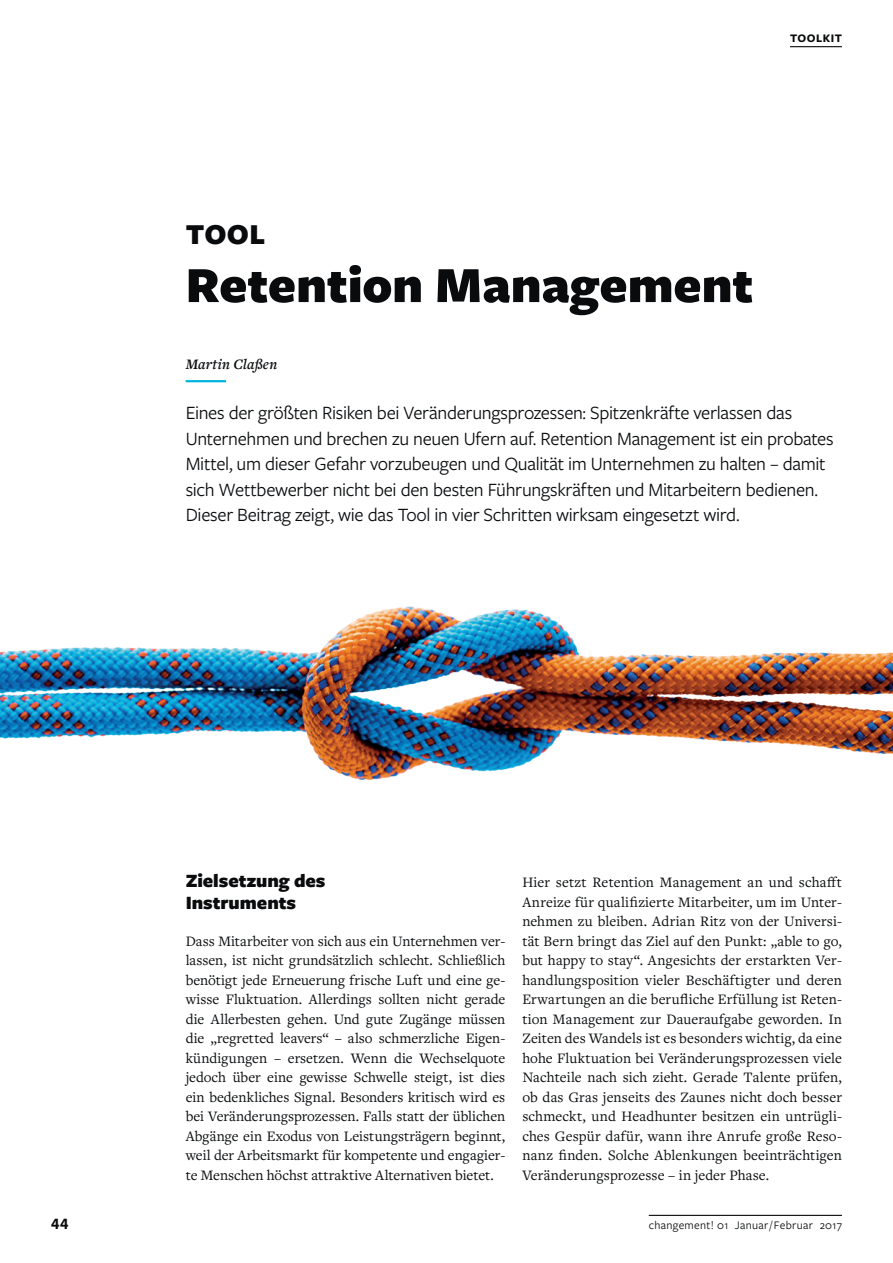
<style>
.page{position:relative;width:893px;height:1263px;background:#fff}
.page>*{position:absolute;margin:0;border:0;box-sizing:border-box;transform-origin:0 0}
.t1{font:900 52.5px "Freight Sans Pro";color:#090b0d}
.t2{font:900 30px "Freight Sans Pro";color:#090b0d}
.t3{font:19.5px/25.5px "Freight Sans Pro";letter-spacing:-.015em;color:#090b0d}
.t4{font:900 19.5px/21.8px "Freight Sans Pro";color:#090b0d}
.t5{font:700 16.5px "Freight Sans Pro";color:#090b0d}
.t6{font:15px/19.5px "Freight Text Pro";letter-spacing:.005em;color:#090b0d;text-align:justify}
.t7{font:italic 600 15px "Freight Text Pro";letter-spacing:.01em;color:#090b0d}
.t8{font:12px "Freight Sans Pro";letter-spacing:.025em;color:#090b0d}
.t9{font:700 12px "Freight Sans Pro";letter-spacing:.035em;color:#090b0d}
.s1{color:#fff}
</style>
<div class="page">
<hr style="left:186px;top:380px;width:40px;height:2px;background:#00b4de">
<img style="left:0;top:606px;width:893px;height:175px">
<hr style="left:649px;top:1215px;width:193px;height:1px;background:#090b0d">
<hr style="left:790px;top:46px;width:52px;height:1px;background:#090b0d">
<p class="t9" style="left:790px;top:30px;width:53px">TOOLKIT</p>
<h2 class="t2" style="left:186px;top:213px;width:90px">TOOL<span class="s1">:</span></h2>
<h1 class="t1" style="left:186px;top:248px;width:569px">Retention Management</h1>
<p class="t7" style="left:186px;top:355px;width:93px">Martin Claßen</p>
<p class="t3" style="left:186px;top:399px;width:649px">Eines der größten Risiken bei Veränderungsprozessen: Spitzenkräfte verlassen das Unternehmen und brechen zu neuen Ufern auf. Retention Management ist ein probates Mittel, um dieser Gefahr vorzubeugen und Qualität im Unternehmen zu halten – damit sich Wettbewerber nicht bei den besten Führungskräften und Mitarbeitern bedienen.<br>Dieser Beitrag zeigt, wie das Tool in vier Schritten wirksam eingesetzt wird.</p>
<h3 class="t4" style="left:186px;top:869px;width:141px">Zielsetzung des<br>Instruments</h3>
<p class="t6" style="left:186px;top:930px;width:321px">Dass Mitarbeiter von sich aus ein Unternehmen ver&shy;lassen, ist nicht grundsätzlich schlecht. Schließlich benötigt jede Erneuerung frische Luft und eine ge&shy;wisse Fluktuation. Allerdings sollten nicht gerade die Allerbesten gehen. Und gute Zugänge müssen die „regretted leavers“ – also schmerzliche Eigen&shy;kündigungen – ersetzen. Wenn die Wechselquote jedoch über eine gewisse Schwelle steigt, ist dies ein bedenkliches Signal. Besonders kritisch wird es bei Veränderungsprozessen. Falls statt der üblichen Abgänge ein Exodus von Leistungsträgern beginnt, weil der Arbeitsmarkt für kompetente und engagier&shy;te Menschen höchst attraktive Alternativen bietet.</p>
<p class="t6" style="left:522px;top:872px;width:321px">Hier setzt Retention Management an und schafft Anreize für qualifizierte Mitarbeiter, um im Unter&shy;nehmen zu bleiben. Adrian Ritz von der Universi&shy;tät Bern bringt das Ziel auf den Punkt: „able to go, but happy to stay“. Angesichts der erstarkten Ver&shy;handlungsposition vieler Beschäftigter und deren Erwartungen an die berufliche Erfüllung ist Reten&shy;tion Management zur Daueraufgabe geworden. In Zeiten des Wandels ist es besonders wichtig, da eine hohe Fluktuation bei Veränderungsprozessen viele Nachteile nach sich zieht. Gerade Talente prüfen, ob das Gras jenseits des Zaunes nicht doch besser schmeckt, und Headhunter besitzen ein untrügli&shy;ches Gespür dafür, wann ihre Anrufe große Reso&shy;nanz finden. Solche Ablenkungen beeinträchtigen Veränderungsprozesse – in jeder Phase.</p>
<p class="t5" style="left:51px;top:1212px;width:19px">44</p>
<p class="t8" style="left:649px;top:1217px;width:195px">changement! 01 Januar / Februar 2017</p>
</div>
